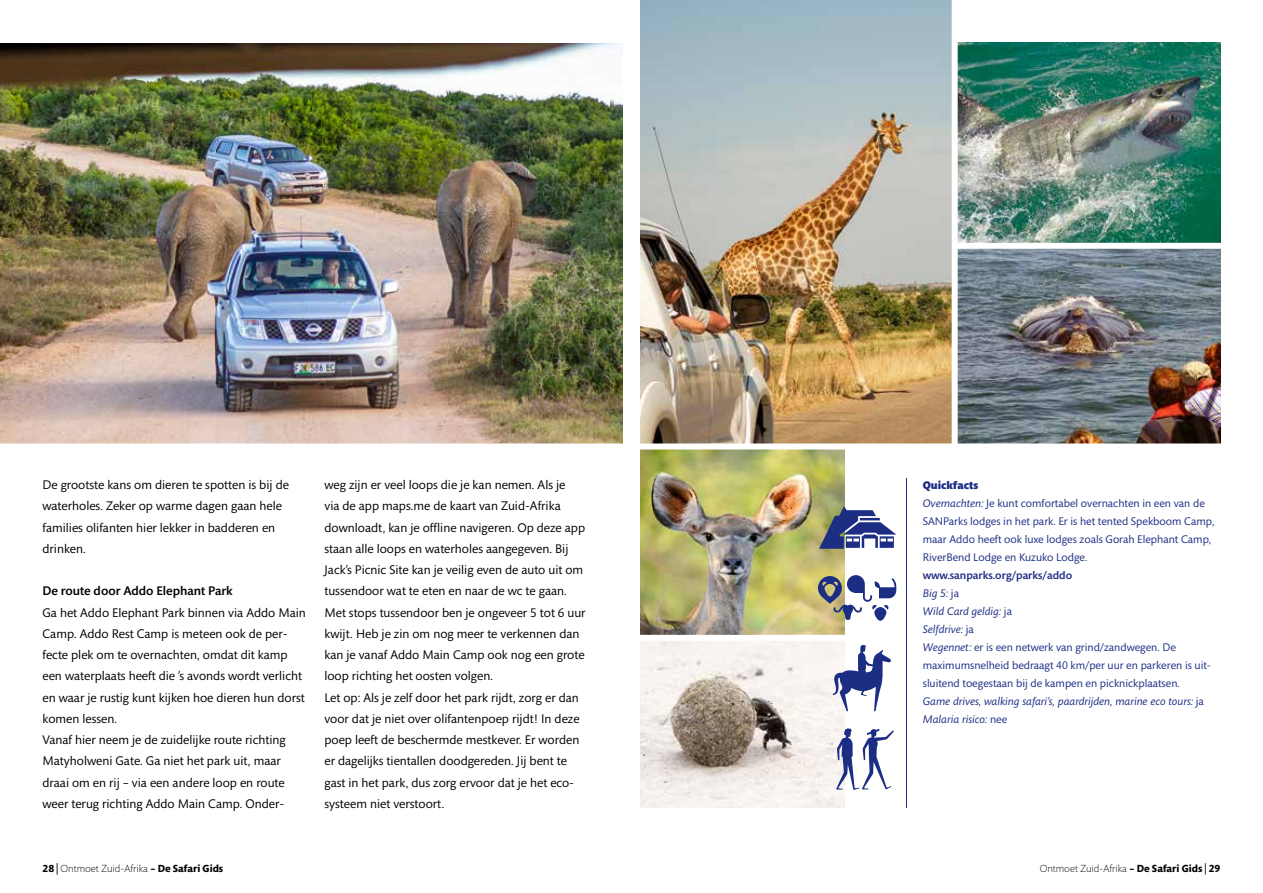
<style>
.page{position:relative;width:1263px;height:893px;background:#fff}
.page>*{position:absolute;margin:0;border:0;box-sizing:border-box;transform-origin:0 0}
.t1{font:12.75px/21.3px "Mundo Sans Std";color:#000}
.t2{font:500 12.75px "Mundo Sans Std";color:#000}
.t3{font:11.25px/18px "Mundo Sans Std";color:#1c2d84}
.t4{font:300 10.5px "Mundo Sans Std";color:#000}
.s1{font-weight:900}
.s2{font-style:italic}
.s3{font-weight:500}
.s4{font-weight:700}
</style>
<div class="page">
<img style="left:0;top:43px;width:623px;height:400px">
<img style="left:640px;top:449px;width:205px;height:359px">
<img style="left:640px;top:0;width:312px;height:443px">
<img style="left:958px;top:43px;width:262px;height:400px">
<svg style="left:818px;top:575px;width:79px;height:46px"></svg>
<svg style="left:836px;top:728px;width:58px;height:62px"></svg>
<svg style="left:819px;top:506px;width:77px;height:43px"></svg>
<hr style="left:906px;top:478px;width:1px;height:330px;background:#1c2d84">
<svg style="left:833px;top:645px;width:58px;height:66px"></svg>
<div style="left:955px;top:243px;width:282px;height:6px;background:#fff"></div>
<div style="left:638px;top:635px;width:212px;height:6px;background:#fff"></div>
<p class="t1" style="left:43px;top:474px;width:248px">De grootste kans om dieren te spotten is bij de waterholes. Zeker op warme dagen gaan hele families olifanten hier lekker in badderen en drinken.</p>
<p class="t2" style="left:43px;top:584px;width:192px">De route door Addo Elephant Park</p>
<p class="t1" style="left:43px;top:602px;width:265px">Ga het Addo Elephant Park binnen via Addo Main Camp. Addo Rest Camp is meteen ook de per&shy;fecte plek om te overnachten, omdat dit kamp een waterplaats heeft die ’s avonds wordt verlicht en waar je rustig kunt kijken hoe dieren hun dorst komen lessen.<br>Vanaf hier neem je de zuidelijke route richting Matyholweni Gate. Ga niet het park uit, maar draai om en rij – via een andere loop en route weer terug richting Addo Main Camp. Onder-</p>
<p class="t1" style="left:324px;top:474px;width:263px">weg zijn er veel loops die je kan nemen. Als je<br>via de app maps.me de kaart van Zuid-Afrika downloadt, kan je offline navigeren. Op deze app staan alle loops en waterholes aangegeven. Bij Jack’s Picnic Site kan je veilig even de auto uit om tussendoor wat te eten en naar de wc te gaan.<br>Met stops tussendoor ben je ongeveer 5 tot 6 uur kwijt. Heb je zin om nog meer te verkennen dan kan je vanaf Addo Main Camp ook nog een grote loop richting het oosten volgen.<br>Let op: Als je zelf door het park rijdt, zorg er dan voor dat je niet over olifantenpoep rijdt! In deze poep leeft de beschermde mestkever. Er worden er dagelijks tientallen doodgereden. Jij bent te gast in het park, dus zorg ervoor dat je het eco&shy;systeem niet verstoort.</p>
<p class="t3" style="left:923px;top:476px;width:293px"><span class="s1">Quickfacts<br></span><span class="s2">Overnachten:</span> Je kunt comfortabel overnachten in een van de SANParks lodges in het park. Er is het tented Spekboom Camp, maar Addo heeft ook luxe lodges zoals Gorah Elephant Camp, RiverBend Lodge en Kuzuko Lodge.</p>
<p class="t3" style="left:923px;top:566px;width:290px"><span class="s3">www.sanparks.org/parks/addo<br></span><span class="s2">Big 5:</span> ja<br><span class="s2">Wild Card geldig:</span> ja<br><span class="s2">Selfdrive:</span> ja<br><span class="s2">Wegennet:</span> er is een netwerk van grind/zandwegen. De maximumsnelheid bedraagt 40 km/per uur en parkeren is uit&shy;sluitend toegestaan bij de kampen en picknickplaatsen.<br><span class="s2">Game drives, walking safari’s, paardrijden, marine eco tours:</span> ja <span class="s2">Malaria risico:</span> nee</p>
<p class="t4" style="left:43px;top:863px;width:182px"><span class="s4">28</span> <span class="s3">|</span> Ontmoet Zuid-Afrika <span class="s4">– De Safari Gids</span></p>
<p class="t4" style="left:1040px;top:863px;width:182px">Ontmoet Zuid-Afrika <span class="s4">– De Safari Gids</span> <span class="s3">|</span> <span class="s4">29</span></p>
</div>
